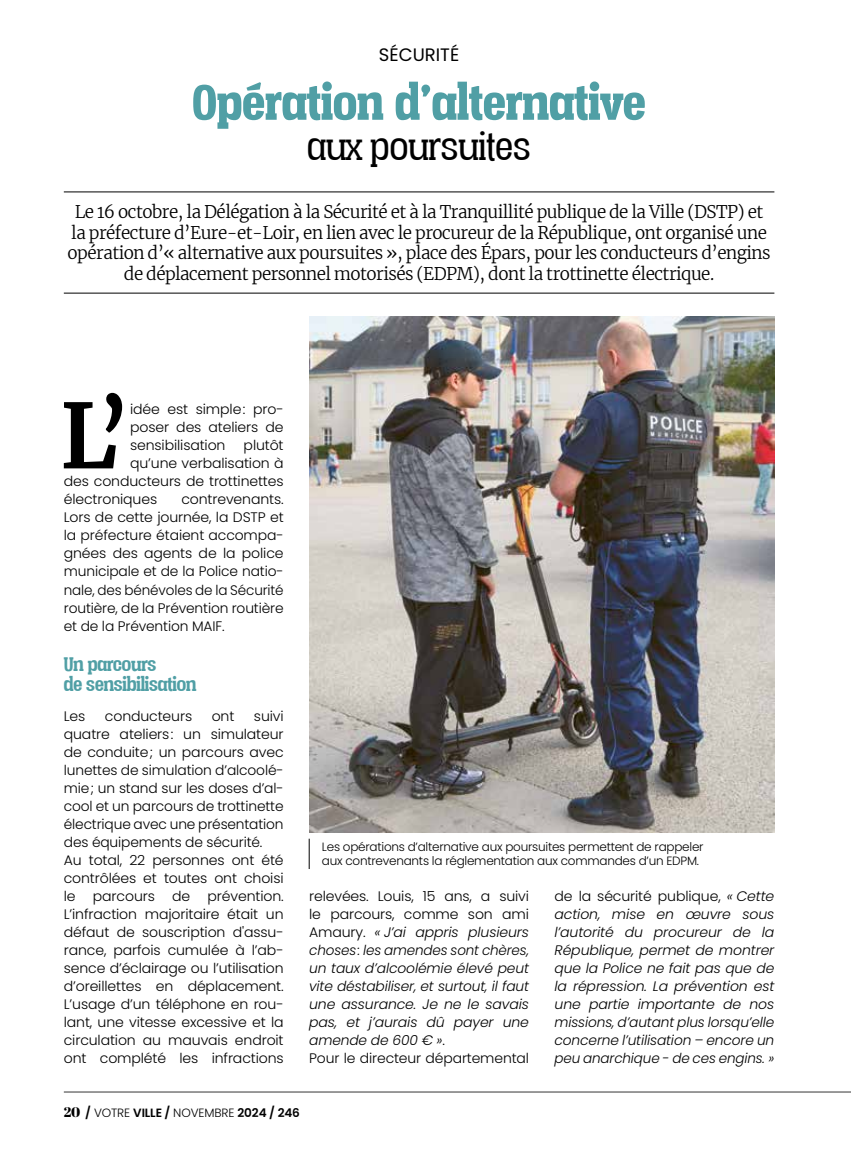
<style>
.page{position:relative;width:851px;height:1149px;background:#fff}
.page>*{position:absolute;margin:0;border:0;box-sizing:border-box;transform-origin:0 0}
.t1{font:700 89.1px "Merriweather";color:#000}
.t2{font:900 57px "Vacer Serif Personal";color:#509fa5}
.t3{font:45px "Vacer Serif Personal";color:#000}
.t4{font:700 22.5px/19.5px "Vacer Serif Personal";letter-spacing:-.01em;color:#509fa5}
.t5{font:18px "Poppins";color:#000}
.t6{font:300 17.25px/20.7px "Merriweather";letter-spacing:-.03em;color:#000;text-align:center}
.t7{font:300 13.8px/18px "Poppins";letter-spacing:-.01em;color:#000;text-align:justify}
.t8{font:italic 300 13.8px/18px "Poppins";letter-spacing:-.01em;color:#000}
.t9{font:300 12px/13.5px "Poppins";letter-spacing:-.02em;color:#000}
.t10{font:600 12px "Poppins";letter-spacing:-.01em;color:#000}
.s1{font-style:normal}
.s2{font-family:"Abril Fatface";font-weight:400;font-size:13.8px}
.s3{font-weight:300}
</style>
<div class="page">
<hr style="left:64px;top:1091px;width:786px;height:1px;background:#000">
<img style="left:309px;top:316px;width:465px;height:516px">
<hr style="left:64px;top:191px;width:710px;height:1px;background:#000">
<hr style="left:64px;top:293px;width:710px;height:1px;background:#000">
<hr style="left:309px;top:838px;width:1px;height:30px;background:#000">
<h3 class="t5" style="left:379px;top:45px;width:82px">SÉCURITÉ</h3>
<h2 class="t2" style="left:192px;top:70px;width:454px">Opération d’alternative</h2>
<h3 class="t3" style="left:307px;top:122px;width:225px">aux poursuites</h3>
<p class="t6" style="left:68px;top:201px;width:704px">Le 16 octobre, la Délégation à la Sécurité et à la Tranquillité publique de la Ville (DSTP) et la préfecture d’Eure-et-Loir, en lien avec le procureur de la République, ont organisé une opération d’« alternative aux poursuites », place des Épars, pour les conducteurs d’engins de déplacement personnel motorisés (EDPM), dont la trottinette électrique.</p>
<h1 class="t1" style="left:60px;top:374px;width:72px">L’</h1>
<p class="t7" style="left:130px;top:400px;width:155px">idée est simple: pro&shy;poser des ateliers de sensibilisation</p>
<p class="t7" style="left:243px;top:436px;width:41px">plutôt</p>
<p class="t7" style="left:130px;top:454px;width:155px">qu’une verbalisation à</p>
<p class="t7" style="left:64px;top:472px;width:221px">des conducteurs de trottinettes</p>
<p class="t7" style="left:64px;top:490px;width:95px">électroniques</p>
<p class="t7" style="left:64px;top:490px;width:221px;text-indent:118px">contrevenants.<br>Lors de cette journée, la DSTP et la préfecture étaient accompa&shy;gnées des agents de la police municipale et de la Police natio&shy;nale, des bénévoles de la Sécurité routière, de la Prévention routière et de la Prévention MAIF.</p>
<h3 class="t4" style="left:64px;top:654px;width:134px">Un parcours<br>de sensibilisation</h3>
<p class="t7" style="left:64px;top:706px;width:23px">Les</p>
<p class="t7" style="left:105px;top:706px;width:89px">conducteurs</p>
<p class="t7" style="left:212px;top:706px;width:24px">ont</p>
<p class="t7" style="left:64px;top:706px;width:221px;text-align:left;text-indent:190px">suivi quatre ateliers: un simulateur de conduite; un parcours avec lunettes de simulation d’alcoolé&shy;mie; un stand sur les doses d’al&shy;cool et un parcours de trottinette électrique avec une présentation des équipements de sécurité.<br>Au total, 22 personnes ont été contrôlées et toutes ont choisi le parcours de prévention.<br>L’infraction majoritaire était un défaut de souscription d'assu&shy;rance, parfois cumulée à l’ab&shy;sence d’éclairage ou l’utilisation d’oreillettes en déplacement.<br>L’usage d’un téléphone en rou&shy;lant, une vitesse excessive et la circulation au mauvais endroit ont complété les infractions</p>
<p class="t9" style="left:322px;top:840px;width:383px">Les opérations d’alternative aux poursuites permettent de rappeler aux contrevenants la réglementation aux commandes d’un EDPM.</p>
<p class="t8" style="left:309px;top:886px;width:221px"><span class="s1">relevées. Louis, 15 ans, a suivi le parcours, comme son ami<br>Amaury.</span> « J’ai appris plusieurs choses: les amendes sont chères, un taux d’alcoolémie élevé peut vite déstabiliser, et surtout, il faut une assurance. Je ne le savais pas, et j’aurais dû payer une amende de 600 € »<span class="s1">.<br>Pour le directeur départemental</span></p>
<p class="t8" style="left:554px;top:886px;width:221px;text-align:justify"><span class="s1">de la sécurité publique,</span> « Cette action, mise en œuvre sous l’autorité du procureur de la République, permet de montrer que la Police ne fait pas que de la répression. La prévention est une partie importante de nos missions, d’autant plus lorsqu’elle concerne l’utilisation – encore un peu anarchique - de ces engins. »</p>
<p class="t10" style="left:64px;top:1105px;width:237px"><span class="s2">20</span> / <span class="s3">VOTRE</span> VILLE / <span class="s3">NOVEMBRE</span> 2024 / 246</p>
</div>
